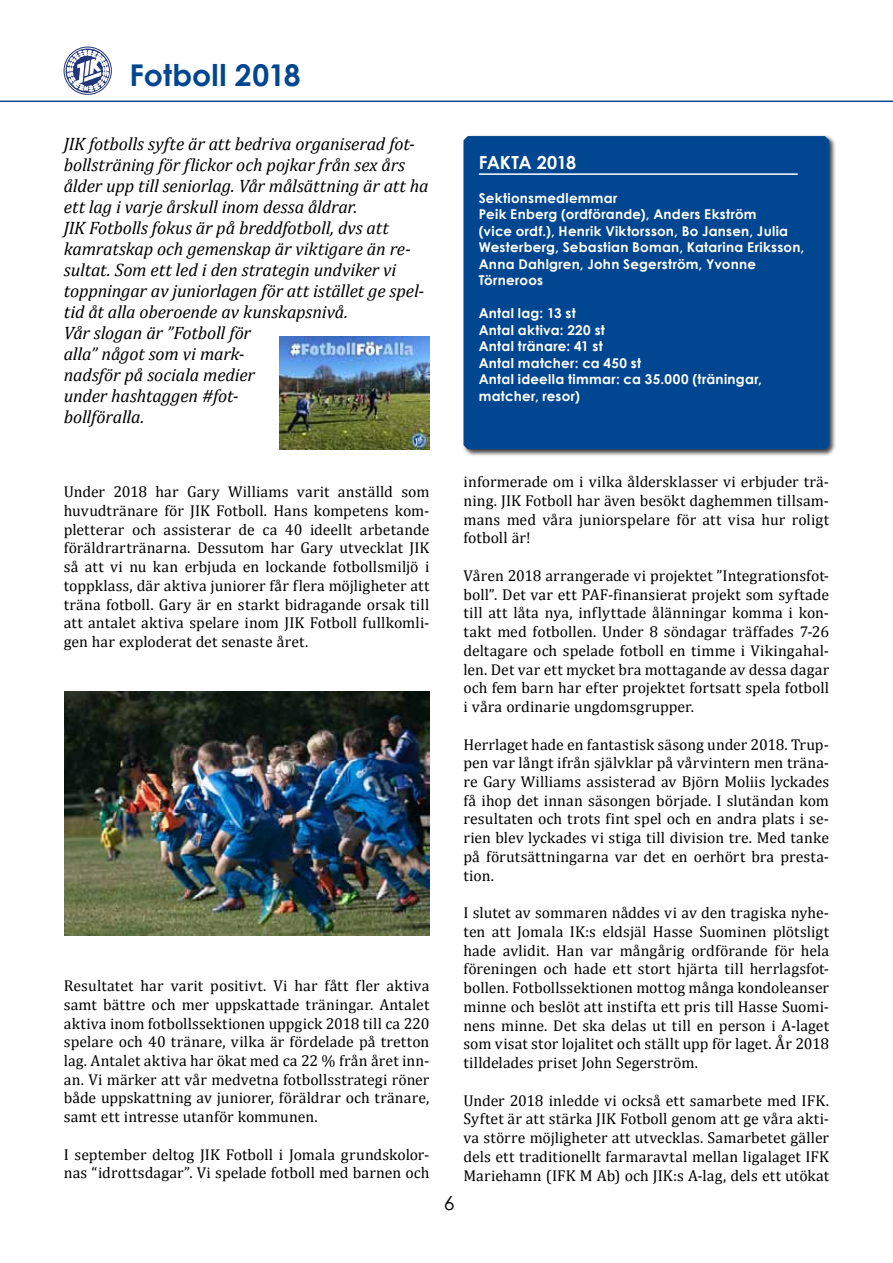
<style>
.page{position:relative;width:893px;height:1263px;background:#fff}
.page>*{position:absolute;margin:0;border:0;box-sizing:border-box;transform-origin:0 0}
.t1{font:700 30px "Century Gothic";color:#004690}
.t2{font:19.5px "Century Gothic";color:#000}
.t3{font:italic 18px/21px "Cambria";letter-spacing:-.01em;color:#000}
.t4{font:700 18px "Century Gothic";letter-spacing:-.025em;color:#fff}
.t5{font:15.75px/18.8px "Cambria";letter-spacing:.005em;color:#000;text-align:justify}
.t6{font:700 13.5px/16.5px "Century Gothic";letter-spacing:.02em;color:#fff}
</style>
<div class="page">
<hr style="left:0;top:101px;width:893px;height:1px;background:#004690">
<div style="left:64px;top:47px;width:48px;height:48px;border:1px solid #223678;border-radius:50%"></div>
<div style="left:66px;top:49px;width:44px;height:44px;border:1px solid #223678;border-radius:50%"></div>
<svg style="left:67px;top:50px;width:42px;height:41px"></svg>
<div style="left:462px;top:134px;width:375px;height:323px;background:#000;opacity:.75"></div>
<div style="left:463px;top:136px;width:366px;height:313px;background:#004690"></div>
<hr style="left:479px;top:173px;width:319px;height:2px;background:#fff">
<img style="left:279px;top:336px;width:150px;height:113px">
<img style="left:64px;top:691px;width:365px;height:244px">
<h1 class="t1" style="left:130px;top:53px;width:173px">Fotboll 2018</h1>
<p class="t3" style="left:64px;top:133px;width:366px">JIK fotbolls syfte är att bedriva organiserad fot&shy;bollsträning för flickor och pojkar från sex års ålder upp till seniorlag. Vår målsättning är att ha ett lag i varje årskull inom dessa åldrar.<br>JIK Fotbolls fokus är på breddfotboll, dvs att kamratskap och gemenskap är viktigare än re&shy;sultat. Som ett led i den strategin undviker vi toppningar av juniorlagen för att istället ge spel&shy;tid åt alla oberoende av kunskapsnivå.<br>Vår slogan är ”Fotboll för<br>alla” något som vi mark-<br>nadsför på sociala medier<br>under hashtaggen #fot-<br>bollföralla.</p>
<p class="t4" style="left:479px;top:149px;width:99px">FAKTA 2018</p>
<p class="t6" style="left:479px;top:189px;width:327px">Sektionsmedlemmar<br>Peik Enberg (ordförande), Anders Ekström<br>(vice ordf.), Henrik Viktorsson, Bo Jansen, Julia Westerberg, Sebastian Boman, Katarina Eriksson, Anna Dahlgren, John Segerström, Yvonne Törneroos</p>
<p class="t6" style="left:479px;top:304px;width:285px">Antal lag: 13 st<br>Antal aktiva: 220 st<br>Antal tränare: 41 st<br>Antal matcher: ca 450 st<br>Antal ideella timmar: ca 35.000 (träningar, matcher, resor)</p>
<p class="t5" style="left:64px;top:482px;width:367px">Under 2018 har Gary Williams varit anställd som huvudtränare för JIK Fotboll. Hans kompetens kom&shy;pletterar och assisterar de ca 40 ideellt arbetande föräldrartränarna. Dessutom har Gary utvecklat JIK så att vi nu kan erbjuda en lockande fotbollsmiljö i toppklass, där aktiva juniorer får flera möjligheter att träna fotboll. Gary är en starkt bidragande orsak till att antalet aktiva spelare inom JIK Fotboll fullkomli&shy;gen har exploderat det senaste året.</p>
<p class="t5" style="left:463px;top:472px;width:367px">informerade om i vilka åldersklasser vi erbjuder trä&shy;ning. JIK Fotboll har även besökt daghemmen tillsam&shy;mans med våra juniorspelare för att visa hur roligt fotboll är!</p>
<p class="t5" style="left:463px;top:566px;width:367px">Våren 2018 arrangerade vi projektet ”Integrationsfot&shy;boll”. Det var ett PAF-finansierat projekt som syftade till att låta nya, inflyttade ålänningar komma i kon&shy;takt med fotbollen. Under 8 söndagar träffades 7-26 deltagare och spelade fotboll en timme i Vikingahal&shy;len. Det var ett mycket bra mottagande av dessa dagar och fem barn har efter projektet fortsatt spela fotboll i våra ordinarie ungdomsgrupper.</p>
<p class="t5" style="left:463px;top:735px;width:367px">Herrlaget hade en fantastisk säsong under 2018. Trup&shy;pen var långt ifrån självklar på vårvintern men träna&shy;re Gary Williams assisterad av Björn Moliis lyckades få ihop det innan säsongen började. I slutändan kom resultaten och trots fint spel och en andra plats i se&shy;rien blev lyckades vi stiga till division tre. Med tanke på förutsättningarna var det en oerhört bra presta&shy;tion.</p>
<p class="t5" style="left:463px;top:903px;width:367px">I slutet av sommaren nåddes vi av den tragiska nyhe&shy;ten att Jomala IK:s eldsjäl Hasse Suominen plötsligt hade avlidit. Han var mångårig ordförande för hela föreningen och hade ett stort hjärta till herrlagsfot&shy;bollen. Fotbollssektionen mottog många kondoleanser minne och beslöt att instifta ett pris till Hasse Suomi&shy;nens minne. Det ska delas ut till en person i A-laget som visat stor lojalitet och ställt upp för laget. År 2018 tilldelades priset John Segerström.</p>
<p class="t5" style="left:463px;top:1091px;width:367px">Under 2018 inledde vi också ett samarbete med IFK.<br>Syftet är att stärka JIK Fotboll genom att ge våra akti&shy;va större möjligheter att utvecklas. Samarbetet gäller dels ett traditionellt farmaravtal mellan ligalaget IFK Mariehamn (IFK M Ab) och JIK:s A-lag, dels ett utökat</p>
<p class="t5" style="left:64px;top:976px;width:367px">Resultatet har varit positivt. Vi har fått fler aktiva samt bättre och mer uppskattade träningar. Antalet aktiva inom fotbollssektionen uppgick 2018 till ca 220 spelare och 40 tränare, vilka är fördelade på tretton lag. Antalet aktiva har ökat med ca 22 % från året inn&shy;an. Vi märker att vår medvetna fotbollsstrategi röner både uppskattning av juniorer, föräldrar och tränare, samt ett intresse utanför kommunen.</p>
<p class="t5" style="left:64px;top:1145px;width:367px">I september deltog JIK Fotboll i Jomala grundskolor&shy;nas “idrottsdagar”. Vi spelade fotboll med barnen och</p>
<p class="t2" style="left:444px;top:1189px;width:12px">6</p>
</div>
